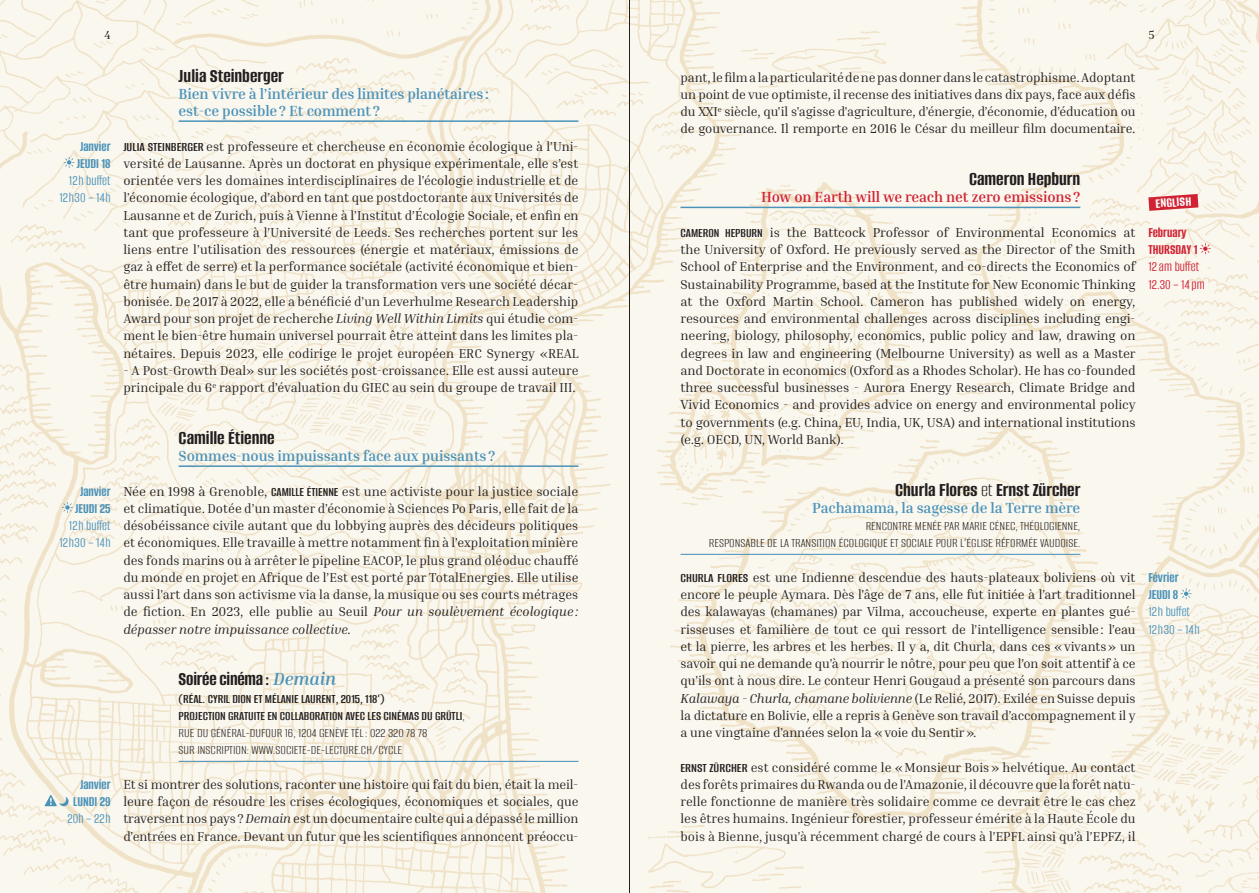
<style>
.page{position:relative;width:1259px;height:893px;background:#fff}
.page>*{position:absolute;margin:0;border:0;box-sizing:border-box;transform-origin:0 0}
.t1{font:700 20.25px "Alumni Sans";color:#231f20}
.t2{font:700 15px/17.2px "Inria Serif";letter-spacing:-.01em;color:#4b93b8}
.t3{font:15px/17.2px "Alumni Sans";letter-spacing:.005em;color:#4b93b8;text-align:right;scale:.93 1}
.t4{font:700 15px/17.2px "Alumni Sans";color:#4b93b8;scale:.93 1}
.t5{font:700 15px "Inria Serif";letter-spacing:-.01em;color:#d12233}
.t6{font:15px/17.2px "Alumni Sans";letter-spacing:.005em;color:#d12233;scale:.93 1}
.t7{font:700 15px/17.2px "Alumni Sans";color:#d12233;scale:.93 1}
.t8{font:700 14.25px "Alumni Sans";color:#fff}
.t9{font:600 13.5px/17.2px "Alumni Sans";color:#231f20}
.t10{font:300 13.5px/17.2px "Alumni Sans";color:#231f20;text-align:right}
.t11{font:13.2px/17.2px "Inria Serif";color:#231f20;text-align:justify}
.t12{font:12px "Inria Serif";color:#231f20}
.s1{font-family:"Alumni Sans";font-weight:600;font-size:13.5px}
.s2{font-weight:300}
.s3{font-style:italic}
.s4{font-family:"Inria Serif";font-style:italic;font-size:18px;color:#4b93b8}
</style>
<div class="page">
<img style="left:0;top:0;width:1259px;height:893px">
<hr style="left:629px;top:0;width:1px;height:893px;background:#231f20">
<hr style="left:680px;top:207px;width:400px;height:1px;background:#4b93b8">
<hr style="left:680px;top:554px;width:400px;height:1px;background:#4b93b8">
<svg style="left:1199px;top:243px;width:11px;height:11px"></svg>
<svg style="left:1180px;top:588px;width:11px;height:11px"></svg>
<svg style="left:1148px;top:194px;width:50px;height:17px"></svg>
<hr style="left:179px;top:120px;width:399px;height:2px;background:#4b93b8">
<hr style="left:179px;top:465px;width:399px;height:2px;background:#4b93b8">
<hr style="left:179px;top:761px;width:399px;height:1px;background:#4b93b8">
<svg style="left:64px;top:157px;width:11px;height:11px"></svg>
<svg style="left:62px;top:502px;width:11px;height:11px"></svg>
<svg style="left:45px;top:795px;width:24px;height:11px"></svg>
<p class="t12" style="left:105px;top:28px;width:7px">4</p>
<p class="t12" style="left:1148px;top:28px;width:8px">5</p>
<p class="t11" style="left:680px;top:68px;width:456px">pant, le film a la particularité de ne pas donner dans le catastrophisme. Adoptant un point de vue optimiste, il recense des initiatives dans dix pays, face aux défis du XXI<sup>e</sup> siècle, qu'il s'agisse d'agriculture, d’énergie, d’économie, d’éducation ou de gouvernance. Il remporte en 2016 le César du meilleur film documentaire.</p>
<h1 class="t1" style="left:969px;top:169px;width:113px">Cameron Hepburn</h1>
<p class="t5" style="left:761px;top:188px;width:321px">How on Earth will we reach net zero emissions?</p>
<p class="t11" style="left:680px;top:223px;width:457px"><span class="s1">CAMERON HEPBURN</span> is the Battcock Professor of Environmental Economics at the University of Oxford. He previously served as the Director of the Smith School of Enterprise and the Environment, and co-directs the Economics of Sustainability Programme, based at the Institute for New Economic Thinking at the Oxford Martin School. Cameron has published widely on energy, resources and environmental challenges across disciplines including engi&shy;neering, biology, philosophy, economics, public policy and law, drawing on degrees in law and engineering (Melbourne University) as well as a Master and Doctorate in economics (Oxford as a Rhodes Scholar). He has co-founded three successful businesses - Aurora Energy Research, Climate Bridge and Vivid Economics - and provides advice on energy and environmental policy to governments (e.g. China, EU, India, UK, USA) and international institutions (e.g. OECD, UN, World Bank).</p>
<h1 class="t1" style="left:895px;top:479px;width:187px">Churla Flores <span class="s2">et</span> Ernst Zürcher</h1>
<p class="t2" style="left:812px;top:499px;width:270px">Pachamama, la sagesse de la Terre mère</p>
<p class="t10" style="left:709px;top:518px;width:373px">RENCONTRE MENÉE PAR MARIE CÉNEC, THÉOLOGIENNE,<br>RESPONSABLE DE LA TRANSITION ÉCOLOGIQUE ET SOCIALE POUR L’ÉGLISE RÉFORMÉE VAUDOISE.</p>
<p class="t11" style="left:680px;top:568px;width:457px"><span class="s1">CHURLA FLORES</span> est une Indienne descendue des hauts-plateaux boliviens où vit encore le peuple Aymara. Dès l’âge de 7 ans, elle fut initiée à l’art traditionnel des kalawayas (chamanes) par Vilma, accoucheuse, experte en plantes gué&shy;risseuses et familière de tout ce qui ressort de l’intelligence sensible: l’eau et la pierre, les arbres et les herbes. Il y a, dit Churla, dans ces «vivants» un savoir qui ne demande qu’à nourrir le nôtre, pour peu que l’on soit attentif à ce qu’ils ont à nous dire. Le conteur Henri Gougaud a présenté son parcours dans <span class="s3">Kalawaya - Churla, chamane bolivienne</span> (Le Relié, 2017). Exilée en Suisse depuis la dictature en Bolivie, elle a repris à Genève son travail d’accompagnement il y a une vingtaine d’années selon la «voie du Sentir».</p>
<p class="t11" style="left:680px;top:758px;width:456px"><span class="s1">ERNST ZÜRCHER</span> est considéré comme le «Monsieur Bois» helvétique. Au contact des forêts primaires du Rwanda ou de l’Amazonie, il découvre que la forêt natu&shy;relle fonctionne de manière très solidaire comme ce devrait être le cas chez les êtres humains. Ingénieur forestier, professeur émérite à la Haute École du bois à Bienne, jusqu’à récemment chargé de cours à l’EPFL ainsi qu’à l’EPFZ, il</p>
<h1 class="t1" style="left:179px;top:65px;width:107px">Julia Steinberger</h1>
<p class="t2" style="left:179px;top:85px;width:312px">Bien vivre à l’intérieur des limites planétaires: est-ce possible? Et comment?</p>
<p class="t11" style="left:123px;top:137px;width:456px"><span class="s1">JULIA STEINBERGER</span> est professeure et chercheuse en économie écologique à l’Uni&shy;versité de Lausanne. Après un doctorat en physique expérimentale, elle s’est orientée vers les domaines interdisciplinaires de l’écologie industrielle et de l’économie écologique, d’abord en tant que postdoctorante aux Universités de Lausanne et de Zurich, puis à Vienne à l’Institut d’Écologie Sociale, et enfin en tant que professeure à l’Université de Leeds. Ses recherches portent sur les liens entre l’utilisation des ressources (énergie et matériaux, émissions de gaz à effet de serre) et la performance sociétale (activité économique et bien&shy;être humain) dans le but de guider la transformation vers une société décar&shy;bonisée. De 2017 à 2022, elle a bénéficié d’un Leverhulme Research Leadership Award pour son projet de recherche <span class="s3">Living Well Within Limits</span> qui étudie com&shy;ment le bien-être humain universel pourrait être atteint dans les limites pla&shy;nétaires. Depuis 2023, elle codirige le projet européen ERC Synergy «REAL</p>
<p class="t11" style="left:123px;top:361px;width:456px">- A Post-Growth Deal» sur les sociétés post-croissance. Elle est aussi auteure principale du 6<sup>e</sup> rapport d’évaluation du GIEC au sein du groupe de travail III.</p>
<h1 class="t1" style="left:179px;top:428px;width:97px">Camille Étienne</h1>
<p class="t2" style="left:179px;top:447px;width:318px">Sommes-nous impuissants face aux puissants?</p>
<p class="t11" style="left:123px;top:482px;width:456px">Née en 1998 à Grenoble, <span class="s1">CAMILLE ÉTIENNE</span> est une activiste pour la justice sociale et climatique. Dotée d’un master d’économie à Sciences Po Paris, elle fait de la désobéissance civile autant que du lobbying auprès des décideurs politiques et économiques. Elle travaille à mettre notamment fin à l’exploitation minière des fonds marins ou à arrêter le pipeline EACOP, le plus grand oléoduc chauffé du monde en projet en Afrique de l’Est est porté par TotalEnergies. Elle utilise aussi l’art dans son activisme via la danse, la musique ou ses courts métrages de fiction. En 2023, elle publie au Seuil <span class="s3">Pour un soulèvement écologique: dépasser notre impuissance collective.</span></p>
<h1 class="t1" style="left:179px;top:669px;width:159px">Soirée cinéma: <span class="s4">Demain</span></h1>
<p class="t9" style="left:179px;top:691px;width:288px">(RÉAL. CYRIL DION ET MÉLANIE LAURENT, 2015, 118’)<br>PROJECTION GRATUITE EN COLLABORATION AVEC LES CINÉMAS DU GRÜTLI<span class="s2">, RUE DU GÉNÉRAL-DUFOUR 16, 1204 GENÈVE TÉL: 022 320 78 78<br>SUR INSCRIPTION: WWW.SOCIETE-DE-LECTURE.CH/CYCLE</span></p>
<p class="t11" style="left:123px;top:775px;width:456px">Et si montrer des solutions, raconter une histoire qui fait du bien, était la meil&shy;leure façon de résoudre les crises écologiques, économiques et sociales, que traversent nos pays? <span class="s3">Demain</span> est un documentaire culte qui a dépassé le million d’entrées en France. Devant un futur que les scientifiques annoncent préoccu-</p>
<p class="t4" style="left:77px;top:138px;width:38px">Janvier<br>JEUDI 18</p>
<p class="t3" style="left:59px;top:173px;width:57px">12h buffet<br>12h30 – 14h</p>
<p class="t8" style="left:1155px;top:196px;width:37px;rotate:-4deg">ENGLISH</p>
<p class="t7" style="left:1148px;top:224px;width:54px">February<br>THURSDAY 1</p>
<p class="t6" style="left:1148px;top:259px;width:62px">12 am buffet<br>12.30 – 14pm</p>
<p class="t4" style="left:75px;top:483px;width:40px;text-align:center">Janvier<br>JEUDI 25</p>
<p class="t3" style="left:59px;top:518px;width:57px">12h buffet<br>12h30 – 14h</p>
<p class="t4" style="left:1148px;top:569px;width:34px">Février<br>JEUDI 8</p>
<p class="t3" style="left:1148px;top:604px;width:57px;text-align:left">12h buffet<br>12h30 – 14h</p>
<p class="t4" style="left:73px;top:776px;width:42px;text-align:center">Janvier<br>LUNDI 29</p>
<p class="t3" style="left:67px;top:811px;width:48px">20h – 22h</p>
</div>
